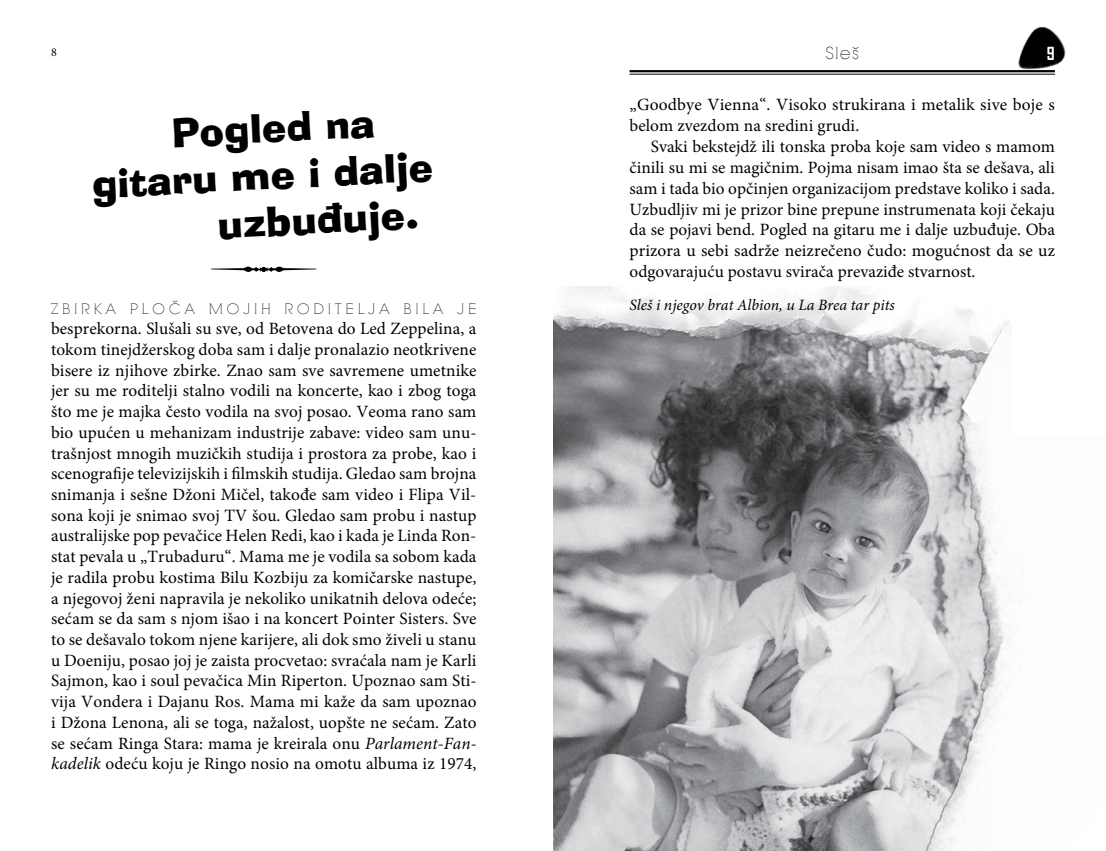
<style>
.page{position:relative;width:1106px;height:851px;background:#fff}
.page>*{position:absolute;margin:0;border:0;box-sizing:border-box;transform-origin:0 0}
.t1{font:39px "Ad Lib BT";color:#000}
.t2{font:17.25px/20.7px "Minion Pro";letter-spacing:.005em;color:#000;text-align:justify}
.t3{font:700 17.25px "Agency FB";color:#fff}
.t4{font:16.5px "RNS Camelia";color:#000}
.t5{font:italic 15.75px "Minion Pro";color:#000}
.t6{font:14.25px "RNS Camelia";letter-spacing:.29em;color:#000}
.t7{font:12px "Minion Pro";color:#000}
.s1{font-style:italic}
</style>
<div class="page">
<img style="left:1018px;top:26px;width:48px;height:46px">
<hr style="left:629px;top:74px;width:425px;height:1px;background:#000">
<hr style="left:629px;top:70px;width:425px;height:2px;background:#000">
<svg style="left:211px;top:266px;width:105px;height:6px"></svg>
<img style="left:553px;top:396px;width:54px;height:454px">
<img style="left:553px;top:286px;width:324px;height:110px">
<img style="left:607px;top:302px;width:414px;height:548px">
<div style="left:1012px;top:278px;width:94px;height:157px;background:#fff"></div>
<p class="t7" style="left:51px;top:44px;width:7px">8</p>
<p class="t4" style="left:825px;top:43px;width:35px">SLEŠ</p>
<p class="t3" style="left:1047px;top:43px;width:9px">9</p>
<h1 class="t1" style="left:170px;top:109px;width:205px;rotate:-3deg">Po-gled na</h1>
<h1 class="t1" style="left:91px;top:160px;width:343px;rotate:-3deg">gi-ta-ru me i da-lje</h1>
<h1 class="t1" style="left:216px;top:200px;width:202px;rotate:-3deg">uz-bu-đu-je.</h1>
<p class="t6" style="left:51px;top:300px;width:56px">ZBIR KAPLO</p>
<p class="t6" style="left:169px;top:300px;width:15px">ČAMO</p>
<p class="t6" style="left:243px;top:300px;width:44px">-JIHRO</p>
<p class="t6" style="left:314px;top:300px;width:78px">-DI-TE L JAB</p>
<p class="t6" style="left:416px;top:300px;width:16px">I -LA</p>
<p class="t6" style="left:457px;top:300px;width:19px">J E</p>
<p class="t2" style="left:51px;top:318px;width:427px">besprekorna. Slušali su sve, od Betovena do Led Zeppelina, a tokom tinejdžerskog doba sam i dalje pronalazio neotkrivene bisere iz njihove zbirke. Znao sam sve savremene umetnike jer su me roditelji stalno vodili na koncerte, kao i zbog toga što me je majka često vodila na svoj posao. Veoma rano sam bio upućen u mehanizam industrije zabave: video sam unu&shy;trašnjost mnogih muzičkih studija i prostora za probe, kao i scenografije televizijskih i filmskih studija. Gledao sam brojna snimanja i sešne Džoni Mičel, takođe sam video i Flipa Vil&shy;sona koji je snimao svoj TV šou. Gledao sam probu i nastup australijske pop pevačice Helen Redi, kao i kada je Linda Ron&shy;stat pevala u „Trubaduru“. Mama me je vodila sa sobom kada je radila probu kostima Bilu Kozbiju za komičarske nastupe, a njegovoj ženi napravila je nekoliko unikatnih delova odeće; sećam se da sam s njom išao i na koncert Pointer Sisters. Sve to se dešavalo tokom njene karijere, ali dok smo živeli u stanu u Doeniju, posao joj je zaista procvetao: svraćala nam je Karli Sajmon, kao i soul pevačica Min Riperton. Upoznao sam Sti&shy;vija Vondera i Dajanu Ros. Mama mi kaže da sam upoznao i Džona Lenona, ali se toga, nažalost, uopšte ne sećam. Zato se sećam Ringa Stara: mama je kreirala onu <span class="s1">Parlament-Fan&shy;kadelik</span> odeću koju je Ringo nosio na omotu albuma iz 1974,</p>
<p class="t2" style="left:629px;top:94px;width:427px">„Goodbye Vienna“. Visoko strukirana i metalik sive boje s belom zvezdom na sredini grudi.</p>
<p class="t2" style="left:629px;top:136px;width:427px;text-indent:21px">Svaki bekstejdž ili tonska proba koje sam video s mamom činili su mi se magičnim. Pojma nisam imao šta se dešava, ali sam i tada bio opčinjen organizacijom predstave koliko i sada.<br>Uzbudljiv mi je prizor bine prepune instrumenata koji čekaju da se pojavi bend. Pogled na gitaru me i dalje uzbuđuje. Oba prizora u sebi sadrže neizrečeno čudo: mogućnost da se uz odgovarajuću postavu svirača prevaziđe stvarnost.</p>
<p class="t5" style="left:629px;top:294px;width:267px">Sleš i njegov brat Albion, u La Brea tar pits</p>
</div>
